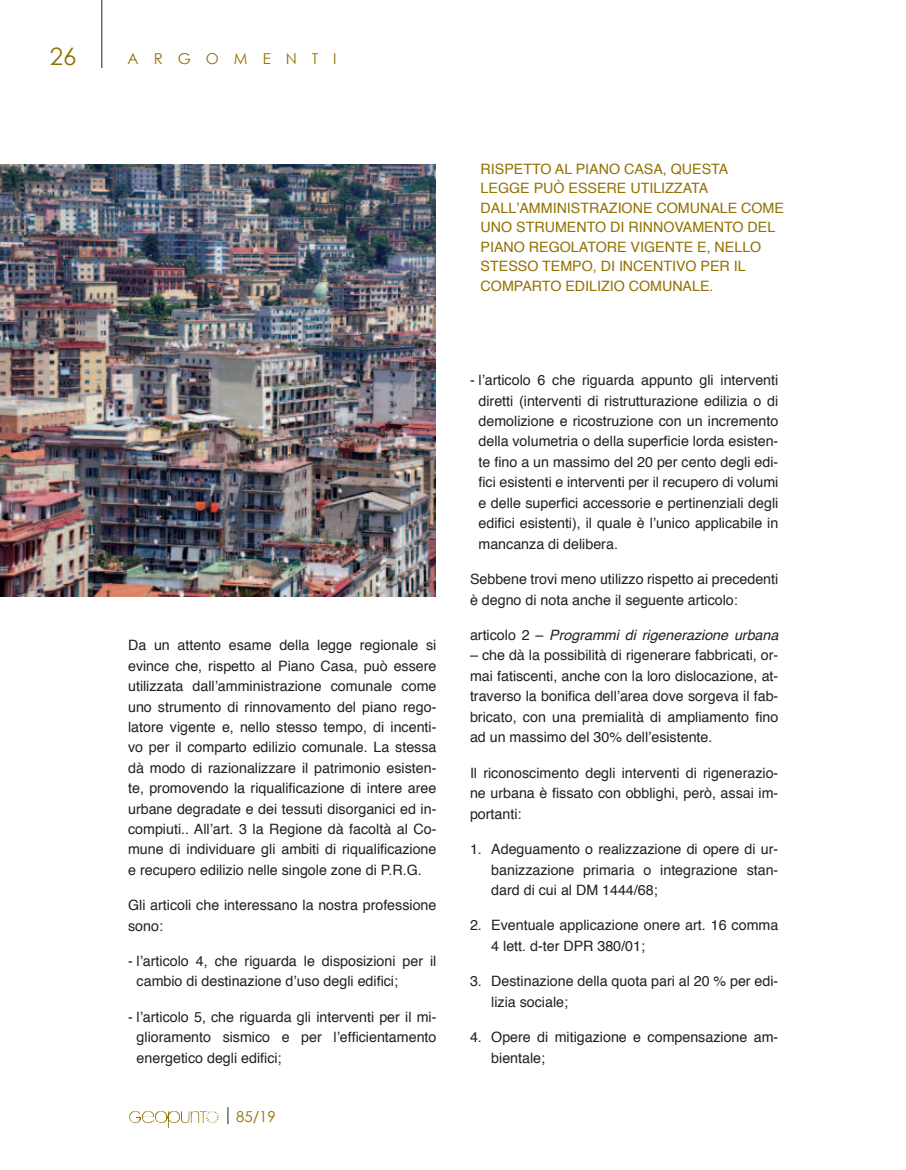
<style>
.page{position:relative;width:906px;height:1170px;background:#fff}
.page>*{position:absolute;margin:0;border:0;box-sizing:border-box;transform-origin:0 0}
.t1{font:24px "Century Gothic";color:#927100}
.t2{font:15px "Century Gothic";letter-spacing:1em;color:#927100}
.t3{font:14.25px/20.4px "Helvetica";color:#231f20;text-align:justify}
.t4{font:14.25px "Helvetica";color:#927100}
.t5{font:italic 14.25px "Helvetica";color:#231f20}
.s1{font-style:normal}
</style>
<div class="page">
<hr style="left:101px;top:0;width:1px;height:68px;background:#231f20">
<svg style="left:227px;top:1107px;width:1px;height:17px"></svg>
<svg style="left:206px;top:1111px;width:10px;height:12px"></svg>
<img style="left:0;top:165px;width:436px;height:432px">
<h1 class="t1" style="left:50px;top:41px;width:28px">26</h1>
<p class="t2" style="left:128px;top:50px;width:211px">ARGOMENTI</p>
<p class="t3" style="left:128px;top:635px;width:310px">Da un attento esame della legge regionale si evince che, rispetto al Piano Casa, può essere utilizzata dall’amministrazione comunale come uno strumento di rinnovamento del piano rego&shy;latore vigente e, nello stesso tempo, di incenti&shy;vo per il comparto edilizio comunale. La stessa dà modo di razionalizzare il patrimonio esisten&shy;te, promovendo la riqualificazione di intere aree urbane degradate e dei tessuti disorganici ed in&shy;compiuti.. All’art. 3 la Regione dà facoltà al Co&shy;mune di individuare gli ambiti di riqualificazione e recupero edilizio nelle singole zone di P.R.G.</p>
<p class="t3" style="left:128px;top:895px;width:310px">Gli articoli che interessano la nostra professione sono:</p>
<p class="t3" style="left:137px;top:951px;width:301px;text-indent:-9px">- l’articolo 4, che riguarda le disposizioni per il cambio di destinazione d’uso degli edifici;</p>
<p class="t3" style="left:137px;top:1006px;width:301px;text-indent:-9px">- l’articolo 5, che riguarda gli interventi per il mi&shy;glioramento sismico e per l’efficientamento energetico degli edifici;</p>
<p class="t2" style="left:236px;top:1106px;width:41px">85/19</p>
<p class="t4" style="left:480px;top:158px;width:10px">rispetto</p>
<p class="t4" style="left:555px;top:158px;width:40px">al Piano</p>
<p class="t4" style="left:624px;top:158px;width:21px">Casa</p>
<p class="t4" style="left:663px;top:158px;width:19px">, questa</p>
<p class="t4" style="left:480px;top:177px;width:11px">legge</p>
<p class="t4" style="left:534px;top:177px;width:46px">pu ò essere</p>
<p class="t4" style="left:630px;top:177px;width:9px">utilizzata</p>
<p class="t4" style="left:480px;top:197px;width:10px">dall</p>
<p class="t4" style="left:516px;top:197px;width:13px">’amministrazione</p>
<p class="t4" style="left:656px;top:197px;width:11px">comunale</p>
<p class="t4" style="left:741px;top:197px;width:12px">come</p>
<p class="t4" style="left:480px;top:216px;width:11px">uno</p>
<p class="t4" style="left:516px;top:216px;width:11px">strumento</p>
<p class="t4" style="left:610px;top:216px;width:29px">di rinnovamento</p>
<p class="t4" style="left:747px;top:216px;width:10px">del</p>
<p class="t4" style="left:480px;top:236px;width:10px">piano</p>
<p class="t4" style="left:529px;top:236px;width:11px">regolatore</p>
<p class="t4" style="left:630px;top:236px;width:10px">vigente</p>
<p class="t4" style="left:697px;top:236px;width:28px">e, nello</p>
<p class="t4" style="left:480px;top:255px;width:11px">stesso</p>
<p class="t4" style="left:542px;top:255px;width:11px">tempo</p>
<p class="t4" style="left:593px;top:255px;width:36px">, di incentivo</p>
<p class="t4" style="left:700px;top:255px;width:11px">per</p>
<p class="t4" style="left:734px;top:255px;width:7px">il</p>
<p class="t4" style="left:480px;top:275px;width:11px">comparto</p>
<p class="t4" style="left:565px;top:275px;width:9px">edilizio</p>
<p class="t4" style="left:629px;top:275px;width:11px">comunale</p>
<p class="t4" style="left:709px;top:275px;width:5px">.</p>
<p class="t3" style="left:478px;top:370px;width:301px;text-indent:-9px">- l’articolo 6 che riguarda appunto gli interventi diretti (interventi di ristrutturazione edilizia o di demolizione e ricostruzione con un incremento della volumetria o della superficie lorda esisten&shy;te fino a un massimo del 20 per cento degli edi&shy;fici esistenti e interventi per il recupero di volumi e delle superfici accessorie e pertinenziali degli edifici esistenti), il quale è l’unico applicabile in mancanza di delibera.</p>
<p class="t3" style="left:470px;top:569px;width:310px">Sebbene trovi meno utilizzo rispetto ai precedenti è degno di nota anche il seguente articolo:</p>
<p class="t5" style="left:470px;top:623px;width:310px"><span class="s1">articolo 2 –</span> Programmi di rigenerazione urbana</p>
<p class="t3" style="left:470px;top:645px;width:310px">– che dà la possibilità di rigenerare fabbricati, or&shy;mai fatiscenti, anche con la loro dislocazione, at&shy;traverso la bonifica dell’area dove sorgeva il fab&shy;bricato, con una premialità di ampliamento fino ad un massimo del 30% dell’esistente.</p>
<p class="t3" style="left:470px;top:762px;width:310px">Il riconoscimento degli interventi di rigenerazio&shy;ne urbana è fissato con obblighi, però, assai im&shy;portanti:</p>
<p class="t3" style="left:491px;top:839px;width:288px;text-indent:-21px">1. Adeguamento o realizzazione di opere di ur&shy;banizzazione primaria o integrazione stan&shy;dard di cui al DM 1444/68;</p>
<p class="t3" style="left:491px;top:915px;width:288px;text-indent:-21px">2. Eventuale applicazione onere art. 16 comma<br>4 lett. d-ter DPR 380/01;</p>
<p class="t3" style="left:491px;top:971px;width:288px;text-indent:-21px">3. Destinazione della quota pari al 20 % per edi&shy;lizia sociale;</p>
<p class="t3" style="left:491px;top:1027px;width:289px;text-indent:-21px">4. Opere di mitigazione e compensazione am&shy;bientale;</p>
</div>
